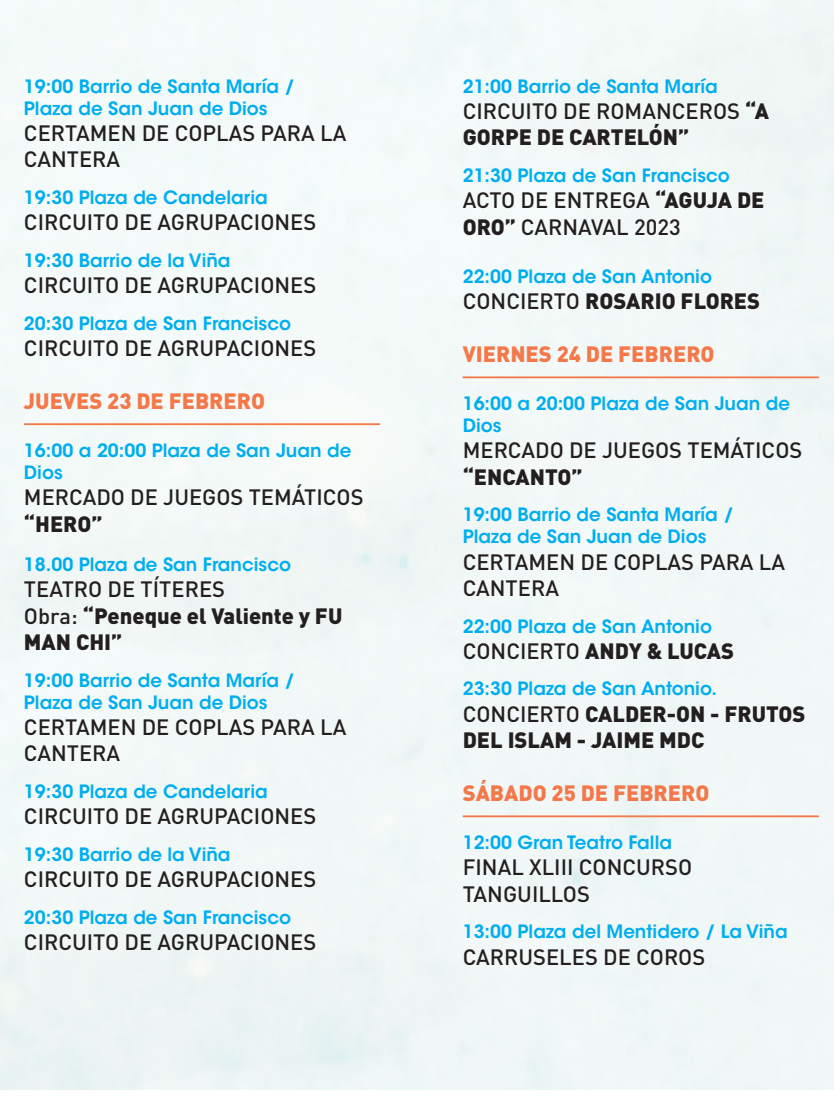
<style>
.page{position:relative;width:834px;height:1112px;background:#fff}
.page>*{position:absolute;margin:0;border:0;box-sizing:border-box;transform-origin:0 0}
.t1{font:500 21.95px/26.4px "DIN Pro";color:#231f20}
.t2{font:900 21.95px/26.4px "DIN Pro";color:#231f20}
.t3{font:900 21.95px "DIN Pro";color:#f47849}
.t4{font:600 18.3px/21.9px "ITC Avant Garde Std";color:#00aeef}
.s1{font-weight:900}
.s2{font-weight:500}
</style>
<div class="page">
<hr style="left:24px;top:423px;width:356px;height:2px;background:#f47849">
<hr style="left:463px;top:376px;width:356px;height:2px;background:#f47849">
<hr style="left:463px;top:815px;width:356px;height:2px;background:#f47849">
<p class="t4" style="left:24px;top:75px;width:273px">19:00 Barrio de Santa María /<br>Plaza de San Juan de Dios</p>
<p class="t1" style="left:24px;top:119px;width:324px">CERTAMEN DE COPLAS PARA LA<br>CANTERA</p>
<p class="t4" style="left:24px;top:186px;width:245px">19:30 Plaza de Candelaria</p>
<p class="t1" style="left:24px;top:208px;width:294px">CIRCUITO DE AGRUPACIONES</p>
<p class="t4" style="left:24px;top:249px;width:208px">19:30 Barrio de la Viña</p>
<p class="t1" style="left:24px;top:271px;width:294px">CIRCUITO DE AGRUPACIONES</p>
<p class="t4" style="left:24px;top:312px;width:269px">20:30 Plaza de San Francisco</p>
<p class="t1" style="left:24px;top:334px;width:294px">CIRCUITO DE AGRUPACIONES</p>
<p class="t3" style="left:24px;top:386px;width:243px">JUEVES 23 DE FEBRERO</p>
<p class="t4" style="left:24px;top:439px;width:329px">16:00 a 20:00 Plaza de San Juan de<br>Dios</p>
<p class="t1" style="left:24px;top:483px;width:341px">MERCADO DE JUEGOS TEMÁTICOS <span class="s1">“HERO”</span></p>
<p class="t4" style="left:24px;top:553px;width:269px">18.00 Plaza de San Francisco</p>
<p class="t2" style="left:24px;top:575px;width:320px"><span class="s2">TEATRO DE TÍTERES<br>Obra:</span> “Peneque el Valiente y FU<br>MAN CHI”</p>
<p class="t4" style="left:24px;top:669px;width:273px">19:00 Barrio de Santa María /<br>Plaza de San Juan de Dios</p>
<p class="t1" style="left:24px;top:713px;width:324px">CERTAMEN DE COPLAS PARA LA<br>CANTERA</p>
<p class="t4" style="left:24px;top:780px;width:245px">19:30 Plaza de Candelaria</p>
<p class="t1" style="left:24px;top:802px;width:294px">CIRCUITO DE AGRUPACIONES</p>
<p class="t4" style="left:24px;top:843px;width:208px">19:30 Barrio de la Viña</p>
<p class="t1" style="left:24px;top:865px;width:294px">CIRCUITO DE AGRUPACIONES</p>
<p class="t4" style="left:24px;top:906px;width:269px">20:30 Plaza de San Francisco</p>
<p class="t1" style="left:24px;top:928px;width:294px">CIRCUITO DE AGRUPACIONES</p>
<p class="t4" style="left:463px;top:75px;width:257px">21:00 Barrio de Santa María</p>
<p class="t1" style="left:463px;top:97px;width:308px">CIRCUITO DE ROMANCEROS <span class="s1">“A<br>GORPE DE CARTELÓN”</span></p>
<p class="t4" style="left:463px;top:164px;width:269px">21:30 Plaza de San Francisco</p>
<p class="t1" style="left:463px;top:186px;width:303px">ACTO DE ENTREGA <span class="s1">“AGUJA DE<br>ORO”</span> CARNAVAL 2023</p>
<p class="t4" style="left:463px;top:265px;width:251px">22:00 Plaza de San Antonio</p>
<p class="t2" style="left:463px;top:287px;width:299px"><span class="s2">CONCIERTO</span> ROSARIO FLORES</p>
<p class="t3" style="left:463px;top:339px;width:253px">VIERNES 24 DE FEBRERO</p>
<p class="t4" style="left:463px;top:392px;width:329px">16:00 a 20:00 Plaza de San Juan de<br>Dios</p>
<p class="t1" style="left:463px;top:436px;width:341px">MERCADO DE JUEGOS TEMÁTICOS <span class="s1">“ENCANTO”</span></p>
<p class="t4" style="left:463px;top:504px;width:273px">19:00 Barrio de Santa María /<br>Plaza de San Juan de Dios</p>
<p class="t1" style="left:463px;top:548px;width:324px">CERTAMEN DE COPLAS PARA LA<br>CANTERA</p>
<p class="t4" style="left:463px;top:615px;width:251px">22:00 Plaza de San Antonio</p>
<p class="t2" style="left:463px;top:637px;width:273px"><span class="s2">CONCIERTO</span> ANDY &amp; LUCAS</p>
<p class="t4" style="left:463px;top:678px;width:256px">23:30 Plaza de San Antonio.</p>
<p class="t2" style="left:463px;top:700px;width:344px"><span class="s2">CONCIERTO</span> CALDER-ON - FRUTOS<br>DEL ISLAM - JAIME MDC</p>
<p class="t3" style="left:463px;top:778px;width:248px">SÁBADO 25 DE FEBRERO</p>
<p class="t4" style="left:463px;top:831px;width:211px">12:00 Gran Teatro Falla</p>
<p class="t1" style="left:463px;top:853px;width:231px">FINAL XLIII CONCURSO<br>TANGUILLOS</p>
<p class="t4" style="left:463px;top:921px;width:327px">13:00 Plaza del Mentidero / La Viña</p>
<p class="t1" style="left:463px;top:943px;width:244px">CARRUSELES DE COROS</p>
</div>
